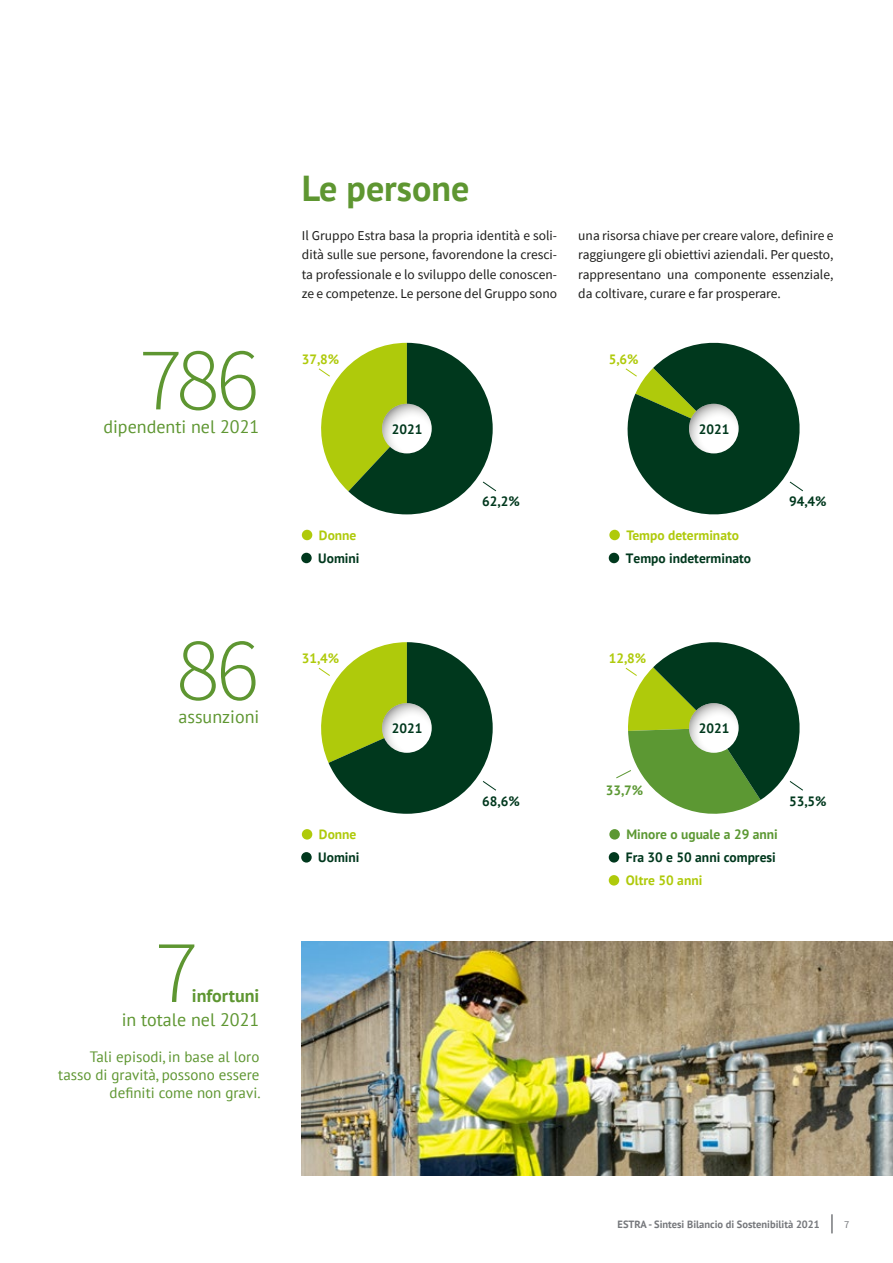
<style>
.page{position:relative;width:893px;height:1263px;background:#fff}
.page>*{position:absolute;margin:0;border:0;box-sizing:border-box;transform-origin:0 0}
.t1{font:300 90px "Source Sans Pro";color:#5e9631}
.t2{font:700 36px "PT Sans";color:#5e9631}
.t3{font:18px "PT Sans";color:#5e9631}
.t4{font:700 18px "PT Sans";color:#5e9631}
.t5{font:15px/18px "PT Sans";color:#5e9631;text-align:right}
.t6{font:13.5px/19.5px "Source Sans Pro";color:#1d1d1b;text-align:justify}
.t7{font:700 13.5px "PT Sans";color:#00381d}
.t8{font:700 13.5px "PT Sans";color:#afca0b}
.t9{font:700 13.5px "PT Sans";color:#5c9833}
.t10{font:700 10.5px "PT Sans";color:#76787c}
.t11{font:10.5px "Source Sans Pro";color:#76787c}
</style>
<div class="page">
<svg style="left:831px;top:1214px;width:2px;height:19px"></svg>
<div style="left:302px;top:530px;width:10px;height:10px;background:#afca0b;border-radius:50%"></div>
<div style="left:301px;top:553px;width:11px;height:10px;background:#00381d;border-radius:50%"></div>
<svg style="left:306px;top:342px;width:191px;height:188px"></svg>
<div style="left:609px;top:530px;width:11px;height:10px;background:#afca0b;border-radius:50%"></div>
<div style="left:609px;top:553px;width:10px;height:10px;background:#00381d;border-radius:50%"></div>
<svg style="left:613px;top:342px;width:190px;height:188px"></svg>
<div style="left:302px;top:829px;width:10px;height:10px;background:#afca0b;border-radius:50%"></div>
<div style="left:301px;top:852px;width:11px;height:10px;background:#00381d;border-radius:50%"></div>
<svg style="left:318px;top:642px;width:179px;height:172px"></svg>
<div style="left:609px;top:829px;width:11px;height:10px;background:#5c9833;border-radius:50%"></div>
<div style="left:609px;top:852px;width:10px;height:10px;background:#00381d;border-radius:50%"></div>
<div style="left:609px;top:875px;width:10px;height:10px;background:#afca0b;border-radius:50%"></div>
<svg style="left:616px;top:642px;width:187px;height:172px"></svg>
<img style="left:302px;top:942px;width:591px;height:234px">
<h1 class="t1" style="left:139px;top:324px;width:122px">786</h1>
<h3 class="t3" style="left:103px;top:415px;width:157px">dipendenti nel 2021</h3>
<h1 class="t1" style="left:176px;top:615px;width:84px">86</h1>
<h3 class="t3" style="left:179px;top:705px;width:82px">assunzioni</h3>
<h1 class="t1" style="left:155px;top:917px;width:45px">7</h1>
<h3 class="t4" style="left:192px;top:984px;width:69px">infortuni</h3>
<h3 class="t3" style="left:122px;top:1008px;width:139px">in totale nel 2021</h3>
<p class="t5" style="left:58px;top:1047px;width:204px">Tali episodi, in base al loro tasso di gravità, possono essere definiti come non gravi.</p>
<h2 class="t2" style="left:302px;top:164px;width:169px">Le persone</h2>
<p class="t6" style="left:302px;top:225px;width:257px">Il Gruppo Estra basa la propria identità e soli&shy;dità sulle sue persone, favorendone la cresci&shy;ta professionale e lo sviluppo delle conoscen&shy;ze e competenze. Le persone del Gruppo sono</p>
<p class="t6" style="left:578px;top:225px;width:257px">una risorsa chiave per creare valore, definire e raggiungere gli obiettivi aziendali. Per questo, rappresentano una componente essenziale, da coltivare, curare e far prosperare.</p>
<p class="t8" style="left:302px;top:350px;width:39px">37,8%</p>
<p class="t8" style="left:609px;top:350px;width:31px">5,6%</p>
<p class="t7" style="left:392px;top:420px;width:32px">2021</p>
<p class="t7" style="left:699px;top:420px;width:32px">2021</p>
<p class="t7" style="left:482px;top:493px;width:39px">62,2%</p>
<p class="t7" style="left:789px;top:493px;width:39px">94,4%</p>
<p class="t8" style="left:319px;top:526px;width:39px">Donne</p>
<p class="t7" style="left:318px;top:549px;width:43px">Uomini</p>
<p class="t8" style="left:626px;top:526px;width:114px">Tempo determinato</p>
<p class="t7" style="left:626px;top:549px;width:127px">Tempo indeterminato</p>
<p class="t8" style="left:302px;top:649px;width:39px">31,4%</p>
<p class="t8" style="left:609px;top:649px;width:39px">12,8%</p>
<p class="t7" style="left:392px;top:719px;width:32px">2021</p>
<p class="t7" style="left:699px;top:719px;width:32px">2021</p>
<p class="t7" style="left:482px;top:792px;width:39px">68,6%</p>
<p class="t9" style="left:606px;top:781px;width:39px">33,7%</p>
<p class="t7" style="left:789px;top:792px;width:39px">53,5%</p>
<p class="t8" style="left:319px;top:825px;width:39px">Donne</p>
<p class="t7" style="left:318px;top:848px;width:43px">Uomini</p>
<p class="t9" style="left:626px;top:825px;width:153px">Minore o uguale a 29 anni</p>
<p class="t7" style="left:626px;top:848px;width:152px">Fra 30 e 50 anni compresi</p>
<p class="t8" style="left:626px;top:871px;width:78px">Oltre 50 anni</p>
<p class="t10" style="left:617px;top:1217px;width:204px">ESTRA - Sintesi Bilancio di Sostenibilità 2021</p>
<p class="t11" style="left:844px;top:1218px;width:7px">7</p>
</div>
